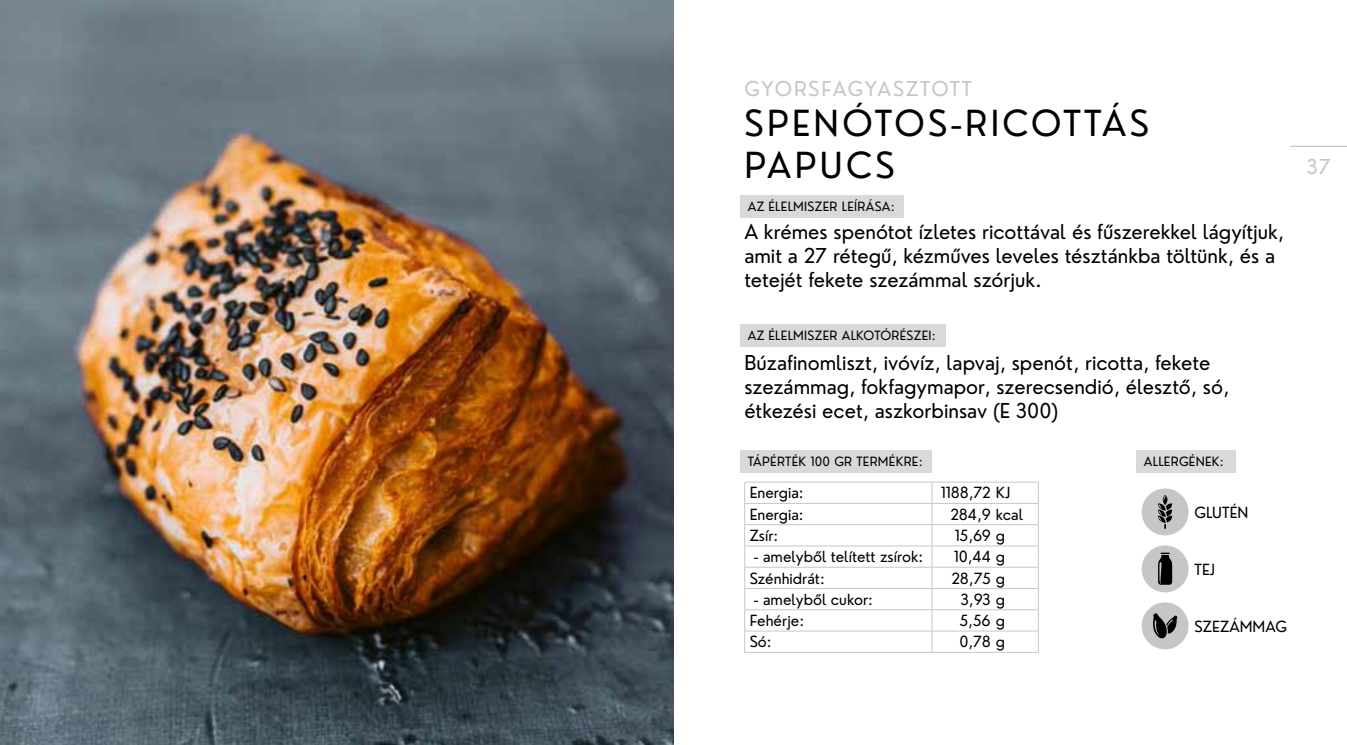
<style>
.page{position:relative;width:1347px;height:745px;background:#fff}
.page>*{position:absolute;margin:0;border:0;box-sizing:border-box;transform-origin:0 0}
.t1{font:35px "Nourd";letter-spacing:.095em;color:#000}
.t2{font:20px/24px "Nourd";color:#000}
.t3{font:20px "Nourd";letter-spacing:.095em;color:#c5c7c7}
.t4{font:15px "Nourd";color:#000}
.t5{font:12.5px "Nourd";letter-spacing:.025em;color:#000}
</style>
<div class="page">
<img style="left:0;top:0;width:673px;height:744px">
<hr style="left:1290px;top:145px;width:56px;height:2px;background:#c5c7c7">
<div style="left:740px;top:323px;width:206px;height:23px;background:#d8dada"></div>
<div style="left:1136px;top:450px;width:99px;height:22px;background:#d8dada"></div>
<div style="left:740px;top:450px;width:192px;height:22px;background:#d8dada"></div>
<div style="left:740px;top:195px;width:163px;height:22px;background:#d8dada"></div>
<hr style="left:744px;top:481px;width:188px;height:1px;background:#c5c7c7">
<hr style="left:932px;top:481px;width:63px;height:1px;background:#c5c7c7">
<hr style="left:995px;top:481px;width:43px;height:1px;background:#c5c7c7">
<hr style="left:744px;top:502px;width:188px;height:1px;background:#c5c7c7">
<hr style="left:932px;top:502px;width:63px;height:1px;background:#c5c7c7">
<hr style="left:995px;top:502px;width:43px;height:1px;background:#c5c7c7">
<hr style="left:744px;top:524px;width:188px;height:1px;background:#c5c7c7">
<hr style="left:932px;top:524px;width:63px;height:1px;background:#c5c7c7">
<hr style="left:995px;top:524px;width:43px;height:1px;background:#c5c7c7">
<hr style="left:744px;top:545px;width:188px;height:1px;background:#c5c7c7">
<hr style="left:932px;top:545px;width:63px;height:1px;background:#c5c7c7">
<hr style="left:995px;top:545px;width:43px;height:1px;background:#c5c7c7">
<hr style="left:744px;top:566px;width:188px;height:1px;background:#c5c7c7">
<hr style="left:932px;top:566px;width:63px;height:1px;background:#c5c7c7">
<hr style="left:995px;top:566px;width:43px;height:1px;background:#c5c7c7">
<hr style="left:744px;top:587px;width:188px;height:1px;background:#c5c7c7">
<hr style="left:932px;top:587px;width:63px;height:1px;background:#c5c7c7">
<hr style="left:995px;top:587px;width:43px;height:1px;background:#c5c7c7">
<hr style="left:744px;top:609px;width:188px;height:1px;background:#c5c7c7">
<hr style="left:932px;top:609px;width:63px;height:1px;background:#c5c7c7">
<hr style="left:995px;top:609px;width:43px;height:1px;background:#c5c7c7">
<hr style="left:744px;top:630px;width:188px;height:1px;background:#c5c7c7">
<svg style="left:744px;top:482px;width:1px;height:169px"></svg>
<hr style="left:932px;top:630px;width:63px;height:1px;background:#c5c7c7">
<svg style="left:931px;top:482px;width:1px;height:169px"></svg>
<hr style="left:995px;top:630px;width:43px;height:1px;background:#c5c7c7">
<svg style="left:1038px;top:482px;width:1px;height:169px"></svg>
<hr style="left:744px;top:651px;width:188px;height:1px;background:#c5c7c7">
<hr style="left:932px;top:651px;width:63px;height:1px;background:#c5c7c7">
<hr style="left:995px;top:651px;width:43px;height:1px;background:#c5c7c7">
<div style="left:1141px;top:488px;width:47px;height:47px;background:#c5c7c7;border-radius:50%"></div>
<svg style="left:1158px;top:495px;width:14px;height:33px"></svg>
<div style="left:1141px;top:545px;width:47px;height:47px;background:#c5c7c7;border-radius:50%"></div>
<svg style="left:1158px;top:552px;width:14px;height:32px"></svg>
<div style="left:1141px;top:602px;width:47px;height:47px;background:#c5c7c7;border-radius:50%"></div>
<svg style="left:1153px;top:613px;width:24px;height:26px"></svg>
<p class="t3" style="left:744px;top:77px;width:229px">gyorsfagyasztott</p>
<h1 class="t1" style="left:744px;top:102px;width:155px">SPENÓTOS</h1>
<h1 class="t1" style="left:950px;top:102px;width:38px">-RIcOTTÁS</h1>
<h1 class="t1" style="left:744px;top:144px;width:149px">PAPUCS</h1>
<p class="t5" style="left:747px;top:199px;width:148px">Az élelmiszer leírása:</p>
<p class="t2" style="left:744px;top:220px;width:541px">A krémes spenótot ízletes ricottával és fűszerekkel lágyítjuk, amit a 27 rétegű, kézműves leveles tésztánkba töltünk, és a tetejét fekete szezámmal szórjuk.</p>
<p class="t5" style="left:747px;top:327px;width:190px">Az élelmiszer alkotórészei:</p>
<p class="t2" style="left:744px;top:350px;width:486px">Búzafinomliszt, ivóvíz, lapvaj, spenót, ricotta, fekete szezámmag, fokfagymapor, szerecsendió, élesztő, só, étkezési ecet, aszkorbinsav (E 300)</p>
<p class="t5" style="left:747px;top:454px;width:176px">Tápérték 100 gr termékre:</p>
<p class="t5" style="left:1143px;top:454px;width:81px">Allergén EK:</p>
<p class="t4" style="left:749px;top:483px;width:56px">Energia:</p>
<p class="t4" style="left:940px;top:483px;width:71px">1188,72 KJ</p>
<p class="t4" style="left:749px;top:505px;width:56px">Energia:</p>
<p class="t4" style="left:950px;top:505px;width:74px">284,9 kcal</p>
<p class="t4" style="left:749px;top:526px;width:30px">Zsír:</p>
<p class="t4" style="left:954px;top:526px;width:52px">15,69 g</p>
<p class="t4" style="left:754px;top:547px;width:171px">- amelyből telített zsírok:</p>
<p class="t4" style="left:953px;top:547px;width:53px">10,44 g</p>
<p class="t4" style="left:749px;top:569px;width:77px">Szénhidrát:</p>
<p class="t4" style="left:951px;top:569px;width:55px">28,75 g</p>
<p class="t4" style="left:754px;top:590px;width:120px">- amelyből cukor:</p>
<p class="t4" style="left:960px;top:590px;width:46px">3,93 g</p>
<p class="t4" style="left:749px;top:611px;width:56px">Fehérje:</p>
<p class="t4" style="left:959px;top:611px;width:47px">5,56 g</p>
<p class="t4" style="left:749px;top:632px;width:24px">Só:</p>
<p class="t4" style="left:959px;top:632px;width:47px">0,78 g</p>
<p class="t4" style="left:1194px;top:503px;width:52px">Glutén</p>
<p class="t4" style="left:1194px;top:560px;width:8px">Tej</p>
<p class="t4" style="left:1194px;top:616px;width:58px">Szezámma</p>
<p class="t4" style="left:1275px;top:616px;width:13px">g</p>
<p class="t3" style="left:1306px;top:155px;width:26px">37</p>
</div>
